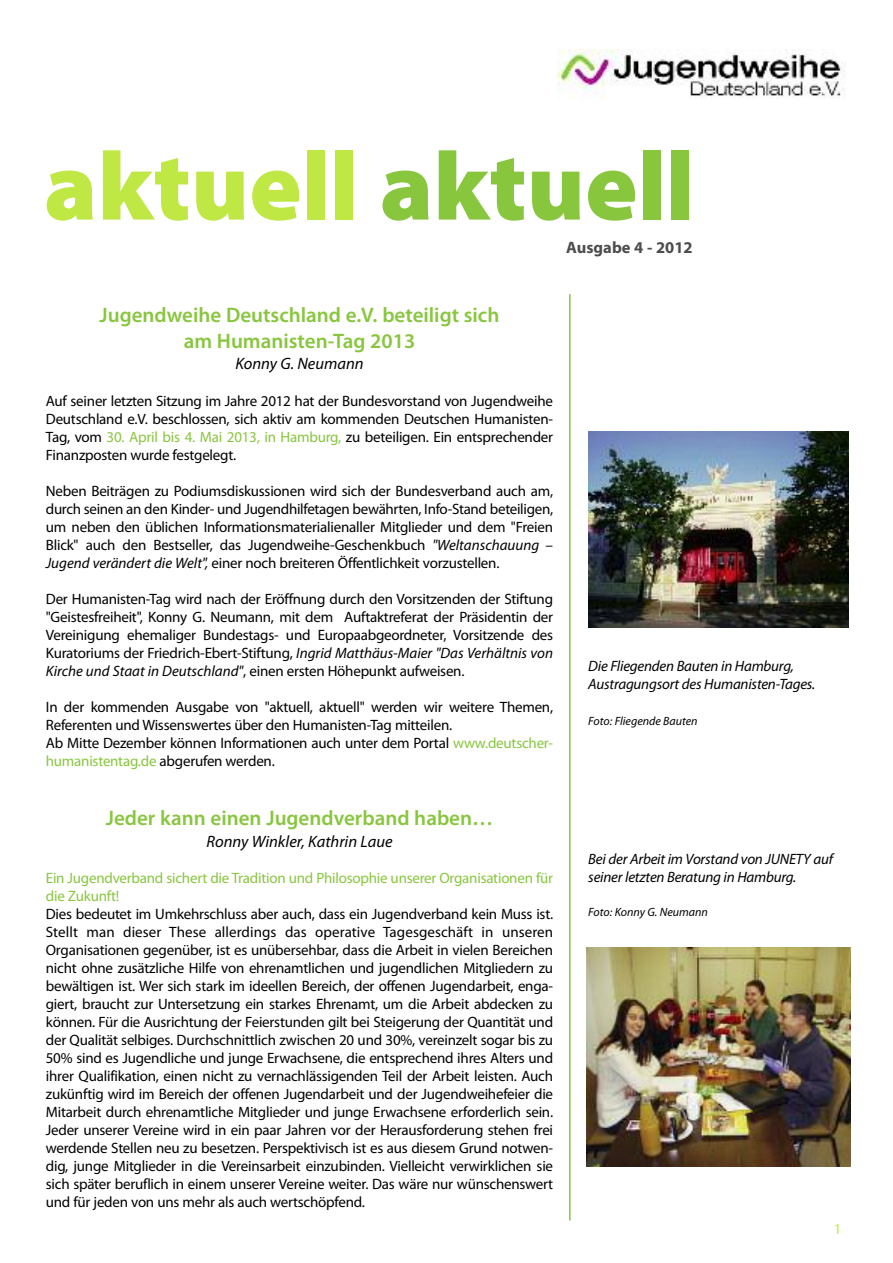
<style>
.page{position:relative;width:893px;height:1263px;background:#fff}
.page>*{position:absolute;margin:0;border:0;box-sizing:border-box;transform-origin:0 0}
.t1{font:900 97.5px "Myriad Pro";color:#c0e845}
.t2{font:600 21px/25.2px "Myriad Pro";color:#88c63e;text-align:center}
.t3{font:italic 16.5px "Myriad Pro";color:#000}
.t4{font:700 16.5px "Myriad Pro";color:#4d4d4d}
.t5{font:15px/18px "Myriad Pro";letter-spacing:-.015em;color:#000;text-align:justify}
.t6{font:italic 15px/18px "Myriad Pro";letter-spacing:-.015em;color:#000}
.t7{font:15px/18px "Myriad Pro";letter-spacing:-.015em;color:#88c63e}
.t8{font:15px "Myriad Pro";color:#c0e845}
.t9{font:italic 12px "Myriad Pro";color:#000}
.s1{color:#88c63e}
.s2{font-style:italic}
</style>
<div class="page">
<hr style="left:569px;top:294px;width:2px;height:926px;background:#88c63e">
<img style="left:588px;top:432px;width:260px;height:195px">
<img style="left:557px;top:49px;width:289px;height:50px">
<img style="left:587px;top:947px;width:263px;height:219px">
<h1 class="t1" style="left:44px;top:150px;width:652px">aktuell <span class="s1">aktuell</span></h1>
<p class="t4" style="left:566px;top:241px;width:128px">Ausgabe 4 - 2012</p>
<h2 class="t2" style="left:100px;top:304px;width:401px">Jugendweihe Deutschland e.V. beteiligt sich am Humanisten-Tag 2013</h2>
<p class="t3" style="left:235px;top:358px;width:130px">Konny G. Neumann</p>
<p class="t5" style="left:46px;top:393px;width:509px">Auf seiner letzten Sitzung im Jahre 2012 hat der Bundesvorstand von Jugendweihe Deutschland e.V. beschlossen, sich aktiv am kommenden Deutschen Humanisten-Tag, vom <span class="s1">30. April bis 4. Mai 2013, in Hamburg,</span> zu beteiligen. Ein entsprechender Finanzposten wurde festgelegt.</p>
<p class="t5" style="left:46px;top:483px;width:509px">Neben Beiträgen zu Podiumsdiskussionen wird sich der Bundesverband auch am, durch seinen an den Kinder- und Jugendhilfetagen bewährten, Info-Stand beteiligen, um neben den üblichen Informationsmaterialienaller Mitglieder und dem "Freien Blick" auch den Bestseller, das Jugendweihe-Geschenkbuch <span class="s2">"Weltanschauung – Jugend verändert die Welt",</span> einer noch breiteren Öffentlichkeit vorzustellen.</p>
<p class="t5" style="left:46px;top:591px;width:509px">Der Humanisten-Tag wird nach der Eröffnung durch den Vorsitzenden der Stiftung "Geistesfreiheit", Konny G. Neumann, mit dem Auftaktreferat der Präsidentin der Vereinigung ehemaliger Bundestags- und Europaabgeordneter, Vorsitzende des Kuratoriums der Friedrich-Ebert-Stiftung, <span class="s2">Ingrid Matthäus-Maier "Das Verhältnis von Kirche und Staat in Deutschland"</span>, einen ersten Höhepunkt aufweisen.</p>
<p class="t5" style="left:46px;top:699px;width:509px;text-align:left">In der kommenden Ausgabe von "aktuell, aktuell" werden wir weitere Themen, Referenten und Wissenswertes über den Humanisten-Tag mitteilen.<br>Ab Mitte Dezember können Informationen auch unter dem Portal <span class="s1">www.deutscher&shy;humanistentag.de</span> abgerufen werden.</p>
<h2 class="t2" style="left:106px;top:807px;width:389px">Jeder kann einen Jugendverband haben…</h2>
<p class="t3" style="left:206px;top:835px;width:188px">Ronny Winkler, Kathrin Laue</p>
<p class="t7" style="left:46px;top:870px;width:509px">Ein Jugendverband sichert die Tradition und Philosophie unserer Organisationen für die Zukunft!</p>
<p class="t5" style="left:46px;top:906px;width:509px">Dies bedeutet im Umkehrschluss aber auch, dass ein Jugendverband kein Muss ist.<br>Stellt man dieser These allerdings das operative Tagesgeschäft in unseren Organisationen gegenüber, ist es unübersehbar, dass die Arbeit in vielen Bereichen nicht ohne zusätzliche Hilfe von ehrenamtlichen und jugendlichen Mitgliedern zu bewältigen ist. Wer sich stark im ideellen Bereich, der offenen Jugendarbeit, enga&shy;giert, braucht zur Untersetzung ein starkes Ehrenamt, um die Arbeit abdecken zu können. Für die Ausrichtung der Feierstunden gilt bei Steigerung der Quantität und der Qualität selbiges. Durchschnittlich zwischen 20 und 30%, vereinzelt sogar bis zu 50% sind es Jugendliche und junge Erwachsene, die entsprechend ihres Alters und ihrer Qualifikation, einen nicht zu vernachlässigenden Teil der Arbeit leisten. Auch zukünftig wird im Bereich der offenen Jugendarbeit und der Jugendweihefeier die Mitarbeit durch ehrenamtliche Mitglieder und junge Erwachsene erforderlich sein.<br>Jeder unserer Vereine wird in ein paar Jahren vor der Herausforderung stehen frei werdende Stellen neu zu besetzen. Perspektivisch ist es aus diesem Grund notwen&shy;dig, junge Mitglieder in die Vereinsarbeit einzubinden. Vielleicht verwirklichen sie sich später beruflich in einem unserer Vereine weiter. Das wäre nur wünschenswert und für jeden von uns mehr als auch wertschöpfend.</p>
<p class="t6" style="left:588px;top:658px;width:228px">Die Fliegenden Bauten in Hamburg,<br>Austragungsort des Humanisten-Tages.</p>
<p class="t9" style="left:588px;top:716px;width:111px">Foto: Fliegende Bauten</p>
<p class="t6" style="left:588px;top:851px;width:246px">Bei der Arbeit im Vorstand von JUNETY auf seiner letzten Beratung in Hamburg.</p>
<p class="t9" style="left:588px;top:907px;width:121px">Foto: Konny G. Neumann</p>
<p class="t8" style="left:834px;top:1223px;width:9px">1</p>
</div>
